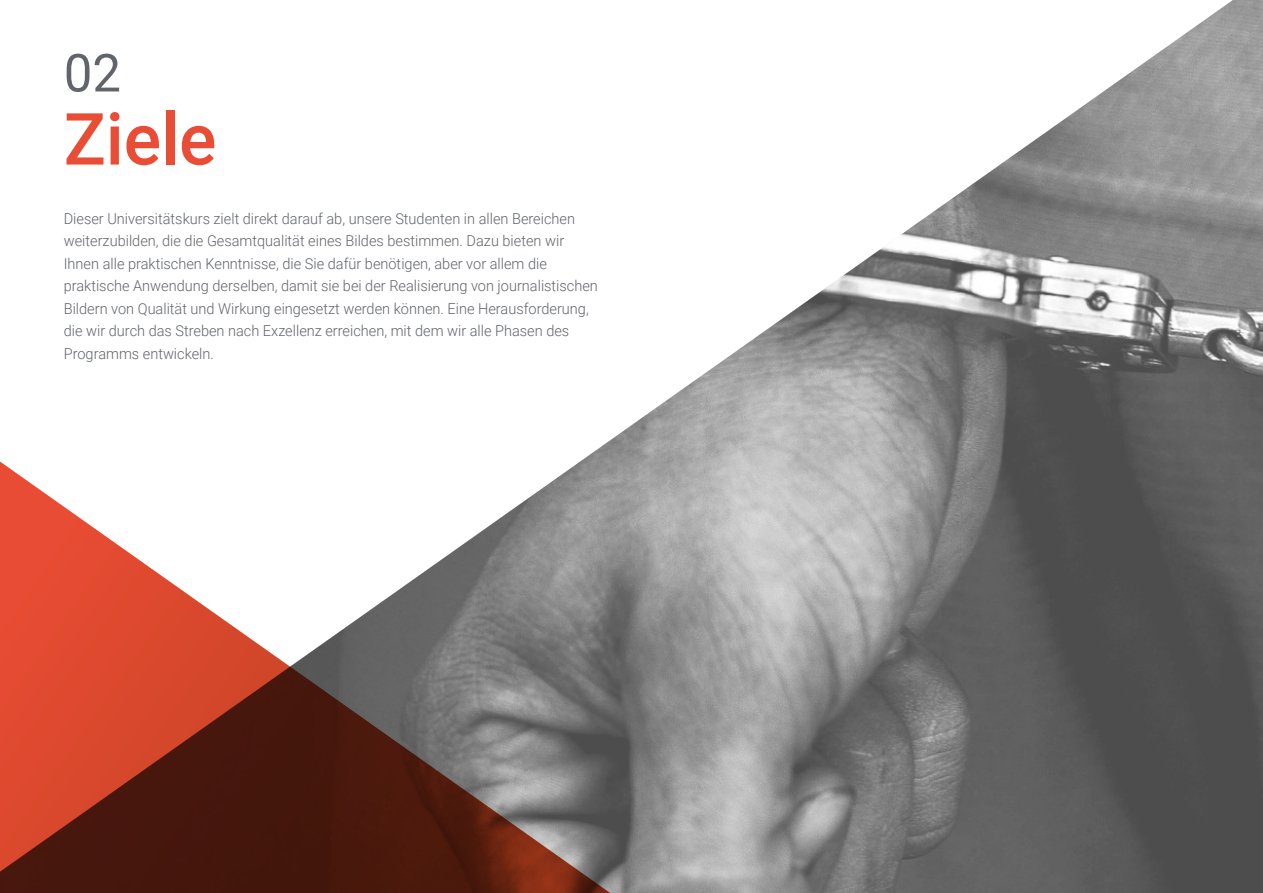
<style>
.page{position:relative;width:1263px;height:893px;background:#fff}
.page>*{position:absolute;margin:0;border:0;box-sizing:border-box;transform-origin:0 0}
.t1{font:500 72px "Roboto";color:#e94d35}
.t2{font:52.5px "Roboto";color:#61646a}
.t3{font:300 15px/22.5px "Roboto";color:#61646a}
</style>
<div class="page">
<img style="left:602px;top:0;width:661px;height:893px">
<svg style="left:0;top:446px;width:640px;height:447px"></svg>
<h2 class="t2" style="left:64px;top:36px;width:59px">02</h2>
<h1 class="t1" style="left:64px;top:89px;width:154px">Ziele</h1>
<p class="t3" style="left:64px;top:207px;width:536px">Dieser Universitätskurs zielt direkt darauf ab, unsere Studenten in allen Bereichen weiterzubilden, die die Gesamtqualität eines Bildes bestimmen. Dazu bieten wir Ihnen alle praktischen Kenntnisse, die Sie dafür benötigen, aber vor allem die praktische Anwendung derselben, damit sie bei der Realisierung von journalistischen Bildern von Qualität und Wirkung eingesetzt werden können. Eine Herausforderung, die wir durch das Streben nach Exzellenz erreichen, mit dem wir alle Phasen des Programms entwickeln.</p>
</div>
